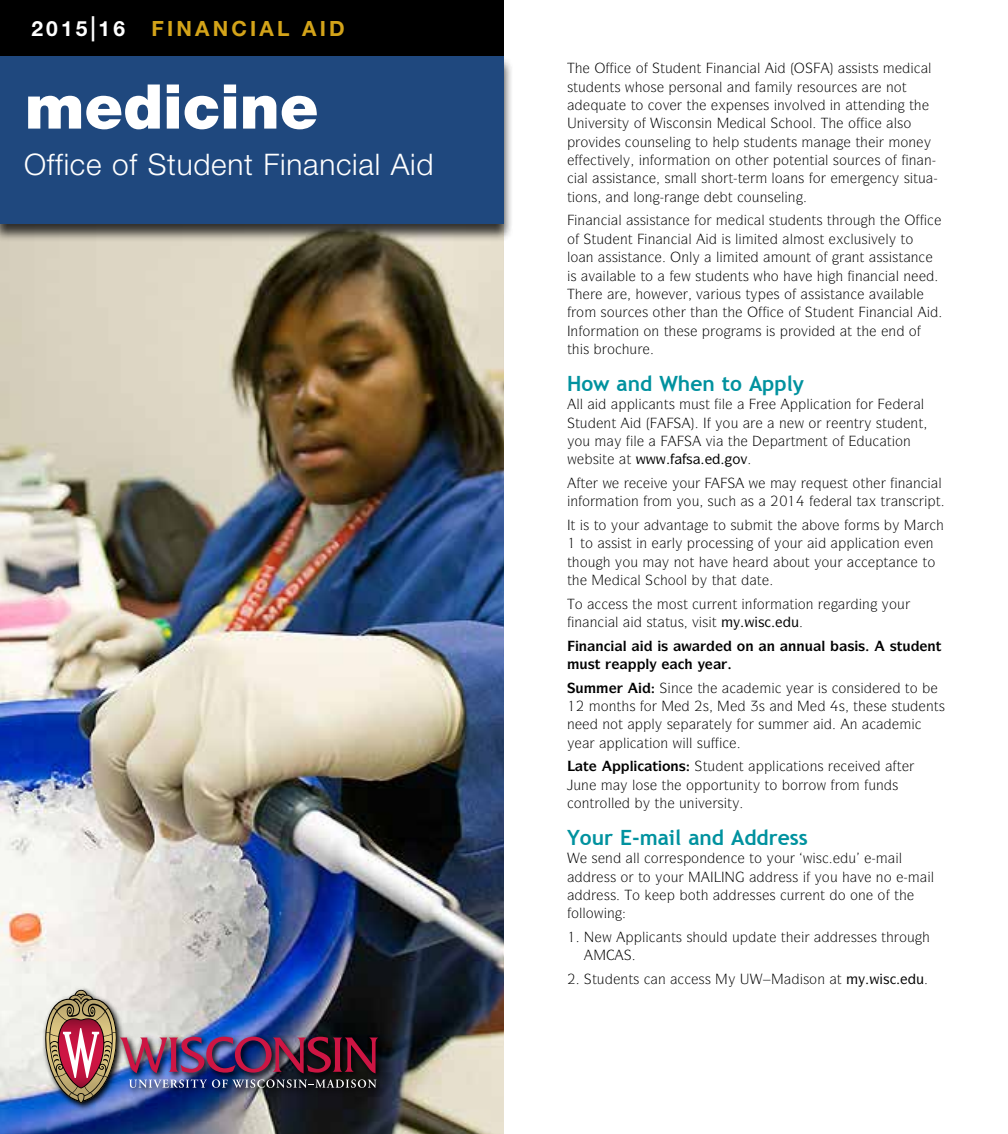
<style>
.page{position:relative;width:1008px;height:1134px;background:#fff}
.page>*{position:absolute;margin:0;border:0;box-sizing:border-box;transform-origin:0 0}
.t1{font:900 61.77px "Helvetica Neue LT Std";color:#fff}
.t2{font:300 29.75px "Helvetica Neue LT Std";letter-spacing:.025em;color:#fff}
.t3{font:700 21px "Trebuchet MS";color:#00929f}
.t4{font:700 21px "Helvetica Neue LT Std";letter-spacing:.15em;color:#d3a319}
.t5{font:700 21px "Helvetica Neue LT Std";letter-spacing:.15em;color:#fff}
.t6{font:14px "ITC Symbol Std";color:#000}
.t7{font:700 14px "ITC Symbol Std";color:#000}
.s1{font-size:25.2px}
</style>
<div class="page">
<img style="left:0;top:242px;width:504px;height:892px">
<div style="left:0;top:0;width:504px;height:57px;background:#000"></div>
<img style="left:42px;top:987px;width:344px;height:124px">
<img style="left:44px;top:990px;width:334px;height:113px">
<div style="left:0;top:56px;width:513px;height:186px;background:#000;opacity:.78"></div>
<div style="left:0;top:57px;width:504px;height:167px;background:#1f487e"></div>
<h3 class="t5" style="left:32px;top:15px;width:95px">2015<span class="s1">|</span>16</h3>
<h3 class="t4" style="left:152px;top:15px;width:195px">FINANCIAL AID</h3>
<h1 class="t1" style="left:25px;top:70px;width:295px">medicine</h1>
<h2 class="t2" style="left:24px;top:146px;width:411px">Office of Student Financial Aid</h2>
<p class="t6" style="left:636px;top:60px;width:105px">□ ▼◆ ■▼ ■ ■</p>
<p class="t6" style="left:757px;top:60px;width:5px">●</p>
<p class="t6" style="left:845px;top:60px;width:35px">▲▲ ▲▼▲</p>
<p class="t6" style="left:928px;top:60px;width:5px">●</p>
<p class="t6" style="left:567px;top:78px;width:55px">▲▼◆ ■▼▲</p>
<p class="t6" style="left:690px;top:78px;width:54px">▲□■ ● ■</p>
<p class="t6" style="left:782px;top:78px;width:51px">● ▲□◆</p>
<p class="t6" style="left:851px;top:78px;width:57px">▲ ■□▼</p>
<p class="t6" style="left:590px;top:96px;width:102px">❑◆ ▼ ▼□ □❖ ▼</p>
<p class="t6" style="left:742px;top:96px;width:70px">■▲ ▲ ■❖□●❖</p>
<p class="t6" style="left:833px;top:96px;width:82px">■ ▼▼■ ■ ▼</p>
<p class="t6" style="left:577px;top:115px;width:66px">■❖ ▲▼ □</p>
<p class="t6" style="left:666px;top:115px;width:48px">▲ □■▲■</p>
<p class="t6" style="left:763px;top:115px;width:51px">● □□●</p>
<p class="t6" style="left:894px;top:115px;width:19px">●▲□</p>
<p class="t6" style="left:614px;top:133px;width:95px">▲ □◆■▲ ● ■ ▼□</p>
<p class="t6" style="left:728px;top:133px;width:71px">● ▲▼◆ ■▼▲</p>
<p class="t6" style="left:597px;top:151px;width:27px">▼❖●</p>
<p class="t6" style="left:687px;top:151px;width:63px">▼ □■ □■ □▼</p>
<p class="t6" style="left:781px;top:151px;width:75px">□▼ ■▼ ● ▲□◆</p>
<p class="t6" style="left:874px;top:151px;width:59px">▲ □ ■ ■</p>
<p class="t6" style="left:585px;top:170px;width:59px">● ▲▲▲▼ ■</p>
<p class="t6" style="left:664px;top:170px;width:80px">▲ ●● ▲ □▼▼</p>
<p class="t6" style="left:772px;top:170px;width:51px">●□ ■▲ □</p>
<p class="t6" style="left:877px;top:170px;width:50px">■ ▲▼◆</p>
<p class="t6" style="left:567px;top:188px;width:87px">▼ □■▲ ■ ●□■</p>
<p class="t6" style="left:677px;top:188px;width:9px">■</p>
<p class="t6" style="left:728px;top:188px;width:69px">▼ □◆■▲ ● ■</p>
<p class="t6" style="left:618px;top:212px;width:59px">● ▲▲▲▼ ■</p>
<p class="t6" style="left:761px;top:212px;width:101px">● ▲▼◆ ■▼▲ ▼ □◆</p>
<p class="t6" style="left:567px;top:230px;width:105px">□ ▼◆ ■▼ ■ ■</p>
<p class="t6" style="left:688px;top:230px;width:52px">● ▲ ●</p>
<p class="t6" style="left:757px;top:230px;width:69px">▼ ● □▲▼</p>
<p class="t6" style="left:850px;top:230px;width:65px">●◆▲ ❖ ● ▼□</p>
<p class="t6" style="left:567px;top:248px;width:82px">●□ ■ ▲▲▲▼ ■</p>
<p class="t6" style="left:783px;top:248px;width:42px">□◆■▼ □</p>
<p class="t6" style="left:852px;top:248px;width:68px">■▼ ▲▲ ▲▼ ■</p>
<p class="t6" style="left:570px;top:267px;width:84px">▲ ❖● ● ▼□</p>
<p class="t6" style="left:695px;top:267px;width:55px">▲▼◆ ■▼▲</p>
<p class="t6" style="left:696px;top:285px;width:56px">❖ □◆▲ ▼</p>
<p class="t6" style="left:774px;top:285px;width:78px">▲ □ ▲▲▲▼ ■</p>
<p class="t6" style="left:876px;top:285px;width:42px">❖● ●</p>
<p class="t6" style="left:576px;top:304px;width:48px">□ ▲□◆</p>
<p class="t6" style="left:642px;top:304px;width:25px">▲ □▼</p>
<p class="t6" style="left:690px;top:304px;width:39px">▼ ■ ▼</p>
<p class="t6" style="left:788px;top:304px;width:105px">□ ▼◆ ■▼ ■ ■</p>
<p class="t6" style="left:910px;top:304px;width:5px">●</p>
<p class="t6" style="left:615px;top:322px;width:76px">▼□■ □■ ▼ ▲</p>
<p class="t6" style="left:715px;top:322px;width:62px">□ ▲ ▲</p>
<h3 class="t3" style="left:567px;top:370px;width:239px">How and When to Apply</h3>
<p class="t6" style="left:635px;top:396px;width:92px">● ■▼▲ ◆▲▼ ●</p>
<p class="t6" style="left:807px;top:396px;width:63px">● ▼□■ □</p>
<p class="t6" style="left:921px;top:396px;width:5px">●</p>
<p class="t6" style="left:575px;top:414px;width:43px">▼◆ ■▼</p>
<p class="t6" style="left:846px;top:414px;width:79px">■▼ ▲▼◆ ■▼</p>
<p class="t6" style="left:633px;top:432px;width:5px">●</p>
<p class="t6" style="left:791px;top:432px;width:51px">▼ ■▼ □</p>
<p class="t6" style="left:865px;top:432px;width:48px">◆ ▼□■</p>
<p class="t6" style="left:654px;top:474px;width:43px">❖ □◆</p>
<p class="t6" style="left:813px;top:474px;width:53px">❑◆ ▲▼ □▼</p>
<p class="t6" style="left:938px;top:474px;width:5px">●</p>
<p class="t6" style="left:615px;top:493px;width:47px">▼□■ □</p>
<p class="t6" style="left:684px;top:493px;width:39px">□◆ ▲◆</p>
<p class="t6" style="left:881px;top:493px;width:33px">▼ ■▲</p>
<p class="t6" style="left:571px;top:516px;width:65px">▼ ▲ ▼□ □◆</p>
<p class="t6" style="left:660px;top:516px;width:28px">❖ ■▼</p>
<p class="t6" style="left:713px;top:516px;width:33px">▼□ ▲◆</p>
<p class="t6" style="left:818px;top:516px;width:64px">□❖ □ ▲</p>
<p class="t6" style="left:580px;top:535px;width:69px">▼□ ▲▲ ▲▼ ■</p>
<p class="t6" style="left:672px;top:535px;width:127px">● □ ▲▲■ □ □◆</p>
<p class="t6" style="left:855px;top:535px;width:80px">● ▼□■ ❖■</p>
<p class="t6" style="left:567px;top:553px;width:30px">▼ □◆</p>
<p class="t6" style="left:674px;top:553px;width:22px">■□▼</p>
<p class="t6" style="left:789px;top:553px;width:50px">□◆▼ □◆</p>
<p class="t6" style="left:638px;top:571px;width:51px">● □□●</p>
<p class="t6" style="left:575px;top:595px;width:64px">□ ▲▲ ▼</p>
<p class="t6" style="left:669px;top:595px;width:39px">□▲▼ ◆</p>
<p class="t6" style="left:725px;top:595px;width:42px">■▼ ■□</p>
<p class="t6" style="left:790px;top:595px;width:26px">▼□■</p>
<p class="t6" style="left:862px;top:595px;width:44px">■ □◆</p>
<p class="t6" style="left:615px;top:613px;width:103px">● ▲▼ ▼◆▲ ❖▲▼</p>
<p class="t7" style="left:623px;top:636px;width:5px">●</p>
<p class="t7" style="left:737px;top:636px;width:90px">□■ ■ ■■◆ ●</p>
<p class="t7" style="left:890px;top:636px;width:53px">▲▼◆ ■▼</p>
<p class="t7" style="left:579px;top:655px;width:22px">◆▲▼</p>
<p class="t7" style="left:645px;top:655px;width:5px">●</p>
<p class="t6" style="left:821px;top:679px;width:41px">▲ □■▲</p>
<p class="t6" style="left:601px;top:697px;width:53px">□■▼ ▲ □</p>
<p class="t6" style="left:750px;top:697px;width:36px">✓▲ ■</p>
<p class="t6" style="left:830px;top:697px;width:117px">✔▲ ▼ ▲ ▲▼◆ ■▼▲</p>
<p class="t6" style="left:567px;top:716px;width:58px">■ ■□▼</p>
<p class="t6" style="left:709px;top:716px;width:65px">▼ ● □ ▲◆</p>
<p class="t6" style="left:850px;top:716px;width:9px">■</p>
<p class="t6" style="left:623px;top:734px;width:47px">● ▼□■</p>
<p class="t6" style="left:686px;top:734px;width:27px">●● ▲◆</p>
<p class="t7" style="left:630px;top:757px;width:116px">● ▼ □■▲ ▼◆ ■▼</p>
<p class="t6" style="left:772px;top:758px;width:53px">● ▼□■▲</p>
<p class="t6" style="left:632px;top:776px;width:36px">●□▲ ▼</p>
<p class="t6" style="left:686px;top:776px;width:132px">□ □▼◆■▼ ▼□ □ □</p>
<p class="t6" style="left:840px;top:776px;width:60px">□ ◆■ ▲</p>
<p class="t6" style="left:574px;top:794px;width:42px">□■▼ □●●</p>
<p class="t6" style="left:655px;top:794px;width:79px">▼ ◆■❖ ▲▼</p>
<h3 class="t3" style="left:567px;top:824px;width:242px">Your E-mail and Address</h3>
<p class="t6" style="left:633px;top:850px;width:27px">●● □</p>
<p class="t6" style="left:677px;top:850px;width:55px">▲□■ ■</p>
<p class="t6" style="left:749px;top:850px;width:42px">▼□ □◆</p>
<p class="t6" style="left:899px;top:850px;width:5px">●</p>
<p class="t6" style="left:604px;top:868px;width:76px">▲▲ □ ▼□ □◆</p>
<p class="t6" style="left:857px;top:868px;width:36px">❖ ■□</p>
<p class="t6" style="left:931px;top:868px;width:5px">●</p>
<p class="t6" style="left:604px;top:886px;width:38px">▲▲ □</p>
<p class="t6" style="left:750px;top:886px;width:46px">▲▲ ▲ ◆</p>
<p class="t6" style="left:812px;top:886px;width:88px">■▼ □ □■ □ ▼</p>
<p class="t6" style="left:571px;top:905px;width:45px">□●●□ ■</p>
<p class="t6" style="left:642px;top:928px;width:99px">● ■▼▲ ▲ □◆● ◆</p>
<p class="t6" style="left:851px;top:928px;width:66px">▲▲ ▲ ▼ □◆</p>
<p class="t6" style="left:592px;top:970px;width:49px">▼◆ ■▼▲</p>
<p class="t6" style="left:658px;top:970px;width:55px">■ ▲▲</p>
<p class="t6" style="left:803px;top:970px;width:40px">▲□■ ▼</p>
</div>
